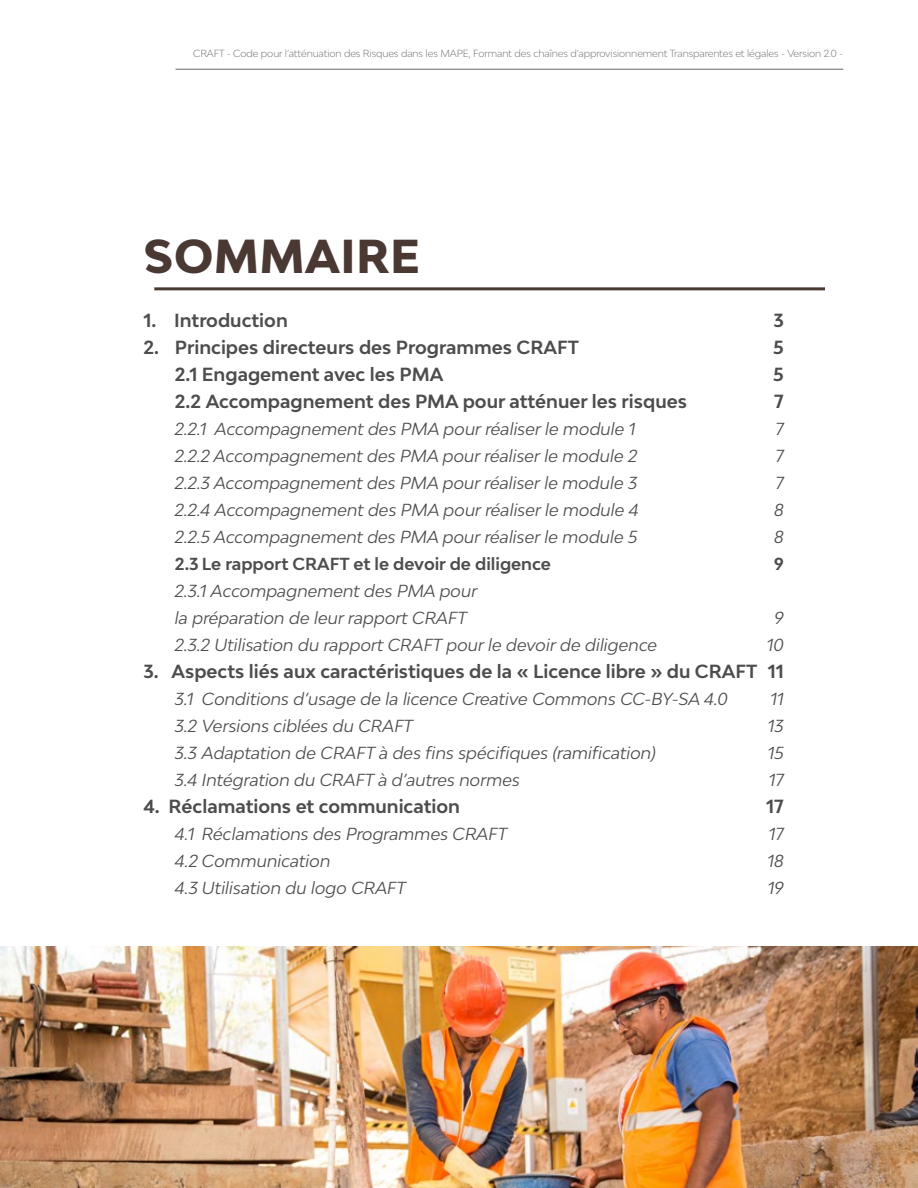
<style>
.page{position:relative;width:918px;height:1188px;background:#fff}
.page>*{position:absolute;margin:0;border:0;box-sizing:border-box;transform-origin:0 0}
.t1{font:800 45px "Bw Modelica";letter-spacing:.01em;color:#4a3833}
.t2{font:700 18px "Bw Modelica";color:#4d4d4d}
.t3{font:italic 16.5px/27px "Bw Modelica";color:#4d4d4d}
.t4{font:700 16.5px "Bw Modelica";color:#4d4d4d}
.t5{font:300 9.75px "Bw Modelica";letter-spacing:-.01em;color:#666}
</style>
<div class="page">
<hr style="left:175px;top:69px;width:668px;height:1px;background:#666">
<hr style="left:154px;top:287px;width:671px;height:3px;background:#4a3833">
<img style="left:0;top:947px;width:918px;height:241px">
<p class="t5" style="left:193px;top:47px;width:652px">CRAFT - Code pour l’atténuation des Risques dans les MAPE, Formant des chaînes d’approvisionnement Transparentes et légales - Version 2.0 -</p>
<h1 class="t1" style="left:144px;top:227px;width:278px">SOMMAIRE</h1>
<p class="t2" style="left:143px;top:308px;width:146px">1. Introduction</p>
<p class="t2" style="left:773px;top:308px;width:12px">3</p>
<p class="t2" style="left:143px;top:335px;width:437px">2. Principes directeurs des Programmes CRAFT</p>
<p class="t2" style="left:773px;top:335px;width:12px">5</p>
<p class="t2" style="left:175px;top:362px;width:270px">2.1 Engagement avec les PMA</p>
<p class="t2" style="left:773px;top:362px;width:12px">5</p>
<p class="t2" style="left:175px;top:389px;width:514px">2.2 Accompagnement des PMA pour atténuer les risques</p>
<p class="t2" style="left:774px;top:389px;width:11px">7</p>
<p class="t3" style="left:175px;top:415px;width:462px">2.2.1 Accompagnement des PMA pour réaliser le module 1</p>
<p class="t3" style="left:776px;top:415px;width:10px">7</p>
<p class="t3" style="left:175px;top:442px;width:464px">2.2.2 Accompagnement des PMA pour réaliser le module 2</p>
<p class="t3" style="left:776px;top:442px;width:10px">7</p>
<p class="t3" style="left:175px;top:469px;width:464px">2.2.3 Accompagnement des PMA pour réaliser le module 3</p>
<p class="t3" style="left:776px;top:469px;width:10px">7</p>
<p class="t3" style="left:175px;top:496px;width:466px">2.2.4 Accompagnement des PMA pour réaliser le module 4</p>
<p class="t3" style="left:774px;top:496px;width:11px">8</p>
<p class="t3" style="left:175px;top:523px;width:464px">2.2.5 Accompagnement des PMA pour réaliser le module 5</p>
<p class="t3" style="left:774px;top:523px;width:11px">8</p>
<p class="t4" style="left:175px;top:553px;width:378px">2.3 Le rapport CRAFT et le devoir de diligence</p>
<p class="t4" style="left:774px;top:553px;width:11px">9</p>
<p class="t3" style="left:175px;top:577px;width:304px">2.3.1 Accompagnement des PMA pour la préparation de leur rapport CRAFT</p>
<p class="t3" style="left:775px;top:604px;width:11px">9</p>
<p class="t3" style="left:175px;top:631px;width:484px">2.3.2 Utilisation du rapport CRAFT pour le devoir de diligence</p>
<p class="t3" style="left:767px;top:631px;width:19px">10</p>
<p class="t2" style="left:143px;top:659px;width:642px">3. Aspects liés aux caractéristiques de la « Licence libre » du CRAFT 11</p>
<p class="t3" style="left:175px;top:685px;width:554px">3.1 Conditions d’usage de la licence Creative Commons CC-BY-SA 4.0</p>
<p class="t3" style="left:770px;top:685px;width:15px">11</p>
<p class="t3" style="left:175px;top:712px;width:240px">3.2 Versions ciblées du CRAFT</p>
<p class="t3" style="left:768px;top:712px;width:18px">13</p>
<p class="t3" style="left:175px;top:739px;width:482px">3.3 Adaptation de CRAFT à des fins spécifiques (ramification)</p>
<p class="t3" style="left:768px;top:739px;width:18px">15</p>
<p class="t3" style="left:175px;top:766px;width:347px">3.4 Intégration du CRAFT à d’autres normes</p>
<p class="t3" style="left:769px;top:766px;width:17px">17</p>
<p class="t2" style="left:143px;top:794px;width:318px">4. Réclamations et communication</p>
<p class="t2" style="left:766px;top:794px;width:19px">17</p>
<p class="t3" style="left:175px;top:820px;width:334px">4.1 Réclamations des Programmes CRAFT</p>
<p class="t3" style="left:769px;top:820px;width:17px">17</p>
<p class="t3" style="left:175px;top:847px;width:157px">4.2 Communication</p>
<p class="t3" style="left:767px;top:847px;width:18px">18</p>
<p class="t3" style="left:175px;top:874px;width:233px">4.3 Utilisation du logo CRAFT</p>
<p class="t3" style="left:768px;top:874px;width:18px">19</p>
</div>
